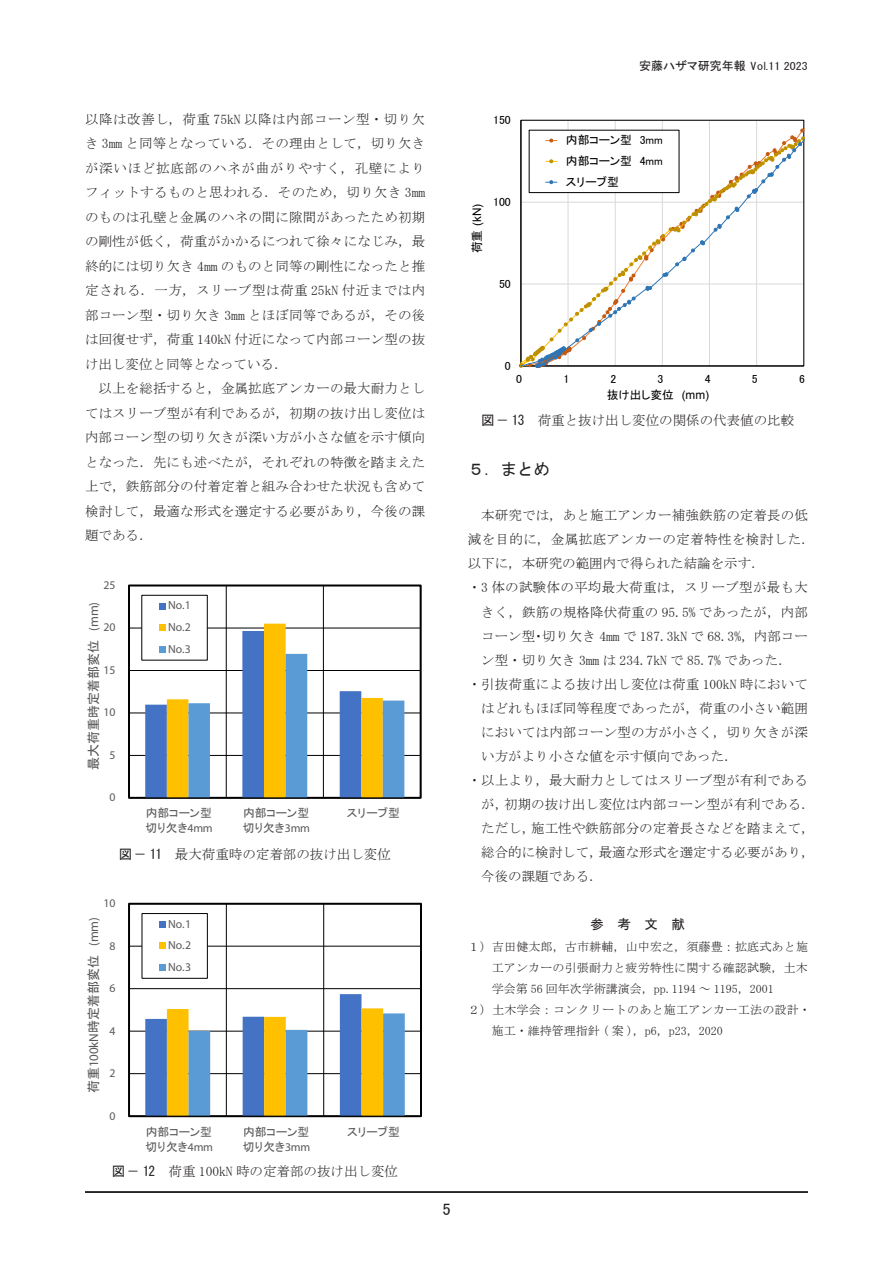
<style>
.page{position:relative;width:893px;height:1263px;background:#fff}
.page>*{position:absolute;margin:0;border:0;box-sizing:border-box;transform-origin:0 0}
.t1{font:16.5px "MS Gothic";color:#231f20}
.t2{font:16.5px "MS P Gothic";color:#231f20}
.t3{font:13.5px/24.5px "MS Mincho";letter-spacing:.01em;color:#231f20;text-align:justify}
.t4{font:13.5px "MS Mincho";letter-spacing:.03em;color:#231f20}
.t5{font:13.5px "MS Gothic";color:#231f20}
.t6{font:13.05px "Myriad Pro";letter-spacing:-.005em;color:#595959}
.t7{font:13.05px "MS P Gothic";color:#595959}
.t8{font:12px "MS Mincho";letter-spacing:.015em;color:#231f20}
.t9{font:11.7px/15.1px "MS P Gothic";color:#595959}
.t10{font:11.7px/20.9px "MS P Gothic";color:#000;text-align:justify}
.t11{font:11.7px/21.6px "Myriad Pro";letter-spacing:-.02em;color:#595959;text-align:justify}
.t12{font:11.7px "Arial";color:#000}
.t13{font:10.5px "MS Gothic";color:#231f20;scale:1.14 1}
.s1{font-family:"Myriad Pro"}
.s2{font-family:"MS Gothic"}
.s3{font-family:"MS P Gothic"}
.s4{font-size:12px}
.s5{font-family:"Arial"}
</style>
<div class="page">
<hr style="left:85px;top:1191px;width:723px;height:2px;background:#231f20">
<svg style="left:521px;top:120px;width:283px;height:9px"></svg>
<svg style="left:519px;top:129px;width:286px;height:239px"></svg>
<hr style="left:129px;top:755px;width:292px;height:1px;background:#000">
<hr style="left:129px;top:712px;width:292px;height:1px;background:#000">
<hr style="left:129px;top:670px;width:292px;height:1px;background:#000">
<hr style="left:129px;top:627px;width:292px;height:1px;background:#000">
<hr style="left:226px;top:585px;width:1px;height:213px;background:#000">
<hr style="left:323px;top:585px;width:1px;height:213px;background:#000">
<div style="left:128px;top:584px;width:294px;height:215px;border:2px solid #000"></div>
<hr style="left:128px;top:585px;width:1px;height:213px;background:#000">
<hr style="left:129px;top:797px;width:292px;height:1px;background:#000">
<div style="left:141px;top:595px;width:67px;height:66px;background:#fff;border:1px solid #000"></div>
<svg style="left:159px;top:603px;width:6px;height:6px"></svg>
<svg style="left:145px;top:624px;width:259px;height:174px"></svg>
<hr style="left:129px;top:1073px;width:292px;height:1px;background:#000">
<hr style="left:129px;top:1031px;width:292px;height:1px;background:#000">
<hr style="left:129px;top:988px;width:292px;height:1px;background:#000">
<hr style="left:129px;top:946px;width:292px;height:1px;background:#000">
<hr style="left:226px;top:904px;width:1px;height:212px;background:#000">
<hr style="left:323px;top:904px;width:1px;height:212px;background:#000">
<div style="left:128px;top:903px;width:294px;height:214px;border:2px solid #000"></div>
<svg style="left:145px;top:994px;width:260px;height:122px"></svg>
<hr style="left:129px;top:904px;width:1px;height:212px;background:#000">
<hr style="left:129px;top:1116px;width:292px;height:1px;background:#000">
<div style="left:141px;top:913px;width:67px;height:66px;background:#fff;border:1px solid #000"></div>
<svg style="left:159px;top:921px;width:6px;height:6px"></svg>
<svg style="left:159px;top:943px;width:6px;height:6px"></svg>
<div style="left:159px;top:964px;width:6px;height:7px;background:#5b9bd5"></div>
<p class="t3" style="left:85px;top:107px;width:342px">以降は改善し，荷重 75kN 以降は内部コーン型・切り欠き 3mm と同等となっている．その理由として，切り欠きが深いほど拡底部のハネが曲がりやすく，孔壁によりフィットするものと思われる．そのため，切り欠き 3mmのものは孔壁と金属のハネの間に隙間があったため初期の剛性が低く，荷重がかかるにつれて徐々になじみ，最終的には切り欠き 4mm のものと同等の剛性になったと推定される．一方，スリーブ型は荷重 25kN 付近までは内部コーン型・切り欠き 3mm とほぼ同等であるが，その後は回復せず，荷重 140kN 付近になって内部コーン型の抜け出し変位と同等となっている．</p>
<p class="t3" style="left:85px;top:376px;width:342px;text-indent:14px">以上を総括すると，金属拡底アンカーの最大耐力としてはスリーブ型が有利であるが，初期の抜け出し変位は内部コーン型の切り欠きが深い方が小さな値を示す傾向となった．先にも述べたが，それぞれの特徴を踏まえた上で，鉄筋部分の付着定着と組み合わせた状況も含めて検討して，最適な形式を選定する必要があり，今後の課題である．</p>
<p class="t11" style="left:104px;top:574px;width:13px">25</p>
<p class="t7" style="left:87px;top:770px;width:169px;rotate:-90deg">最大荷重時定着部変位 <span class="s1">(mm)</span></p>
<p class="t11" style="left:168px;top:594px;width:24px">No.1<br>No.2<br>No.3</p>
<p class="t11" style="left:104px;top:616px;width:13px">20</p>
<p class="t11" style="left:104px;top:659px;width:13px">15</p>
<p class="t11" style="left:104px;top:701px;width:13px">10</p>
<p class="t11" style="left:109px;top:744px;width:8px">5</p>
<p class="t11" style="left:109px;top:786px;width:8px">0</p>
<p class="t9" style="left:145px;top:805px;width:69px">内部コーン型切り欠き<span class="s1">4mm</span></p>
<p class="t9" style="left:243px;top:805px;width:69px">内部コーン型切り欠き<span class="s1">3mm</span></p>
<p class="t9" style="left:347px;top:805px;width:54px">スリーブ型</p>
<p class="t3" style="left:119px;top:842px;width:273px"><span class="s2">図 - 11</span>　最大荷重時の定着部の抜け出し変位</p>
<p class="t11" style="left:104px;top:892px;width:13px">10</p>
<p class="t6" style="left:86px;top:1093px;width:177px;rotate:-90deg"><span class="s3">荷重</span>100kN<span class="s3">時定着部変位</span> (mm)</p>
<p class="t11" style="left:168px;top:913px;width:24px">No.1<br>No.2<br>No.3</p>
<p class="t11" style="left:110px;top:935px;width:8px">8</p>
<p class="t11" style="left:110px;top:977px;width:8px">6</p>
<p class="t11" style="left:110px;top:1019px;width:8px">4</p>
<p class="t11" style="left:110px;top:1062px;width:8px">2</p>
<p class="t11" style="left:110px;top:1104px;width:8px">0</p>
<p class="t9" style="left:146px;top:1124px;width:69px">内部コーン型切り欠き<span class="s1">4mm</span></p>
<p class="t9" style="left:243px;top:1124px;width:69px">内部コーン型切り欠き<span class="s1">3mm</span></p>
<p class="t9" style="left:347px;top:1124px;width:54px">スリーブ型</p>
<p class="t3" style="left:112px;top:1159px;width:288px"><span class="s2">図 - 12</span>　荷重 100kN 時の定着部の抜け出し変位</p>
<p class="t2" style="left:442px;top:1201px;width:10px">5</p>
<p class="t10" style="left:493px;top:109px;width:19px">150</p>
<p class="t12" style="left:469px;top:253px;width:51px;rotate:-90deg"><span class="s3">荷重</span> (kN)</p>
<p class="t10" style="left:493px;top:191px;width:19px">100</p>
<p class="t10" style="left:499px;top:273px;width:13px">50</p>
<p class="t13" style="left:639px;top:61px;width:150px"><span class="s4">安藤ハザマ研究年報</span> Vol.11 2023</p>
<p class="t10" style="left:566px;top:130px;width:98px">内部コーン型 3mm内部コーン型 4mmスリーブ型</p>
<p class="t10" style="left:505px;top:355px;width:7px">0</p>
<p class="t10" style="left:516px;top:368px;width:7px">0</p>
<p class="t10" style="left:563px;top:368px;width:7px">1</p>
<p class="t10" style="left:610px;top:368px;width:7px">2</p>
<p class="t10" style="left:658px;top:368px;width:7px">3</p>
<p class="t10" style="left:705px;top:368px;width:7px">4</p>
<p class="t10" style="left:752px;top:368px;width:7px">5</p>
<p class="t10" style="left:799px;top:368px;width:7px">6</p>
<p class="t10" style="left:607px;top:385px;width:104px">抜け出し変位 <span class="s5">(mm)</span></p>
<p class="t3" style="left:481px;top:408px;width:315px"><span class="s2">図 - 13</span>　荷重と抜け出し変位の関係の代表値の比較</p>
<p class="t1" style="left:468px;top:461px;width:84px">５．まとめ</p>
<p class="t3" style="left:481px;top:503px;width:328px">本研究では，あと施工アンカー補強鉄筋の定着長の低</p>
<p class="t4" style="left:468px;top:533px;width:349px">減を目的に，金属拡底アンカーの定着特性を検討した．</p>
<p class="t3" style="left:468px;top:551px;width:298px">以下に，本研究の範囲内で得られた結論を示す．</p>
<p class="t3" style="left:468px;top:575px;width:342px">・3 体の試験体の平均最大荷重は，スリーブ型が最も大</p>
<p class="t3" style="left:481px;top:599px;width:328px">きく，鉄筋の規格降伏荷重の 95.5% であったが，内部</p>
<p class="t3" style="left:481px;top:623px;width:328px">コーン型・切り欠き 4mm で 187.3kN で 68.3%，内部コー</p>
<p class="t3" style="left:481px;top:647px;width:312px">ン型・切り欠き 3mm は 234.7kN で 85.7% であった．</p>
<p class="t3" style="left:468px;top:671px;width:342px">・引抜荷重による抜け出し変位は荷重 100kN 時において</p>
<p class="t3" style="left:481px;top:695px;width:328px">はどれもほぼ同等程度であったが，荷重の小さい範囲</p>
<p class="t3" style="left:481px;top:719px;width:328px">においては内部コーン型の方が小さく，切り欠きが深</p>
<p class="t3" style="left:481px;top:743px;width:258px">い方がより小さな値を示す傾向であった．</p>
<p class="t3" style="left:468px;top:767px;width:342px">・以上より，最大耐力としてはスリーブ型が有利である</p>
<p class="t3" style="left:481px;top:791px;width:335px">が，初期の抜け出し変位は内部コーン型が有利である．</p>
<p class="t3" style="left:481px;top:815px;width:335px">ただし，施工性や鉄筋部分の定着長さなどを踏まえて，</p>
<p class="t3" style="left:481px;top:839px;width:335px">総合的に検討して，最適な形式を選定する必要があり，</p>
<p class="t3" style="left:481px;top:863px;width:123px">今後の課題である．</p>
<p class="t5" style="left:591px;top:917px;width:96px">参　考　文　献</p>
<p class="t8" style="left:468px;top:941px;width:342px">１）吉田健太郎，古市耕輔，山中宏之，須藤豊：拡底式あと施</p>
<p class="t8" style="left:492px;top:962px;width:318px">工アンカーの引張耐力と疲労特性に関する確認試験，土木</p>
<p class="t8" style="left:492px;top:983px;width:284px">学会第 56 回年次学術講演会，pp.1194 ～ 1195，2001</p>
<p class="t8" style="left:468px;top:1004px;width:345px">２）土木学会：コンクリートのあと施工アンカー工法の設計・</p>
<p class="t8" style="left:492px;top:1025px;width:232px">施工・維持管理指針 ( 案 )，p6，p23，2020</p>
</div>
